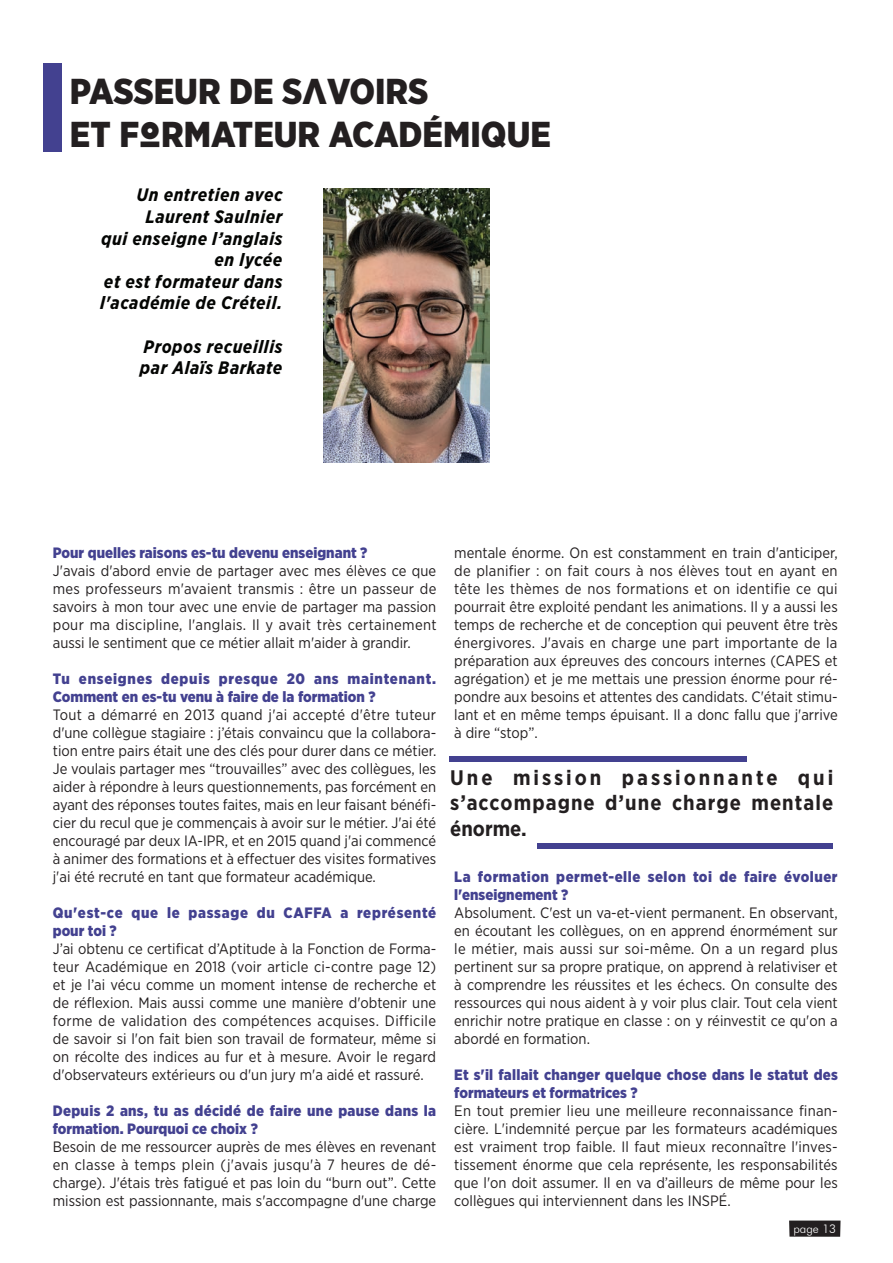
<style>
.page{position:relative;width:893px;height:1263px;background:#fff}
.page>*{position:absolute;margin:0;border:0;box-sizing:border-box;transform-origin:0 0}
.t1{font:900 36px/43.2px "Gotham Narrow";color:#231f20}
.t2{font:700 21px/25.2px "Gotham Narrow";letter-spacing:.05em;color:#231f20;text-align:justify}
.t3{font:italic 700 18px/21.6px "Gotham Narrow";letter-spacing:.03em;color:#040503;text-align:right}
.t4{font:15px/18px "Gotham Narrow";color:#231f20;text-align:justify}
.t5{font:900 15px/18px "Gotham Narrow";letter-spacing:.015em;color:#434190}
.t6{font:900 15px/18px "Gotham Narrow";letter-spacing:.05em;color:#434190}
.t7{font:900 15px/18px "Gotham Narrow";letter-spacing:.035em;color:#434190}
.t8{font:300 12px "Futura BT";color:#fff}
.s1{font-family:"CFDT";font-stretch:condensed}
</style>
<div class="page">
<div style="left:789px;top:1220px;width:51px;height:17px;background:#231f20"></div>
<div style="left:44px;top:64px;width:18px;height:88px;background:#434190"></div>
<img style="left:323px;top:188px;width:166px;height:274px">
<div style="left:450px;top:757px;width:297px;height:5px;background:#434190"></div>
<div style="left:537px;top:843px;width:296px;height:6px;background:#434190"></div>
<h1 class="t1" style="left:70px;top:69px;width:479px">Passeur de s<span class="s1">a</span>voirs<br>et f<span class="s1">o</span>rmateur académique</h1>
<p class="t3" style="left:100px;top:184px;width:184px">Un entretien avec<br>Laurent Saulnier<br>qui enseigne l’anglais en lycée<br>et est formateur dans l'académie de Créteil.</p>
<p class="t3" style="left:140px;top:335px;width:144px;text-align:left">Propos recueillis par Alaïs Barkate</p>
<p class="t5" style="left:53px;top:544px;width:316px">Pour quelles raisons es-tu devenu enseignant ?</p>
<p class="t4" style="left:53px;top:561px;width:385px">J'avais d'abord envie de partager avec mes élèves ce que mes professeurs m'avaient transmis : être un passeur de savoirs à mon tour avec une envie de partager ma passion pour ma discipline, l'anglais. Il y avait très certainement aussi le sentiment que ce métier allait m'aider à grandir.</p>
<p class="t6" style="left:53px;top:670px;width:385px">Tu enseignes depuis presque 20 ans maintenant.<br>Comment en es-tu venu à faire de la formation ?</p>
<p class="t4" style="left:53px;top:705px;width:385px">Tout a démarré en 2013 quand j'ai accepté d'être tuteur d'une collègue stagiaire : j’étais convaincu que la collabora&shy;tion entre pairs était une des clés pour durer dans ce métier.<br>Je voulais partager mes “trouvailles” avec des collègues, les aider à répondre à leurs questionnements, pas forcément en ayant des réponses toutes faites, mais en leur faisant bénéfi&shy;cier du recul que je commençais à avoir sur le métier. J'ai été encouragé par deux IA-IPR, et en 2015 quand j'ai commencé à animer des formations et à effectuer des visites formatives j'ai été recruté en tant que formateur académique.</p>
<p class="t6" style="left:53px;top:904px;width:385px">Qu'est-ce que le passage du CAFFA a représenté pour toi ?</p>
<p class="t4" style="left:53px;top:939px;width:385px">J’ai obtenu ce certificat d’Aptitude à la Fonction de Forma&shy;teur Académique en 2018 (voir article ci-contre page 12) et je l’ai vécu comme un moment intense de recherche et de réflexion. Mais aussi comme une manière d'obtenir une forme de validation des compétences acquises. Difficile de savoir si l'on fait bien son travail de formateur, même si on récolte des indices au fur et à mesure. Avoir le regard d'observateurs extérieurs ou d'un jury m'a aidé et rassuré.</p>
<p class="t5" style="left:53px;top:1102px;width:385px">Depuis 2 ans, tu as décidé de faire une pause dans la formation. Pourquoi ce choix ?</p>
<p class="t4" style="left:53px;top:1137px;width:385px">Besoin de me ressourcer auprès de mes élèves en revenant en classe à temps plein (j'avais jusqu'à 7 heures de dé&shy;charge). J'étais très fatigué et pas loin du “burn out”. Cette mission est passionnante, mais s'accompagne d'une charge</p>
<p class="t4" style="left:454px;top:543px;width:385px">mentale énorme. On est constamment en train d'anticiper, de planifier : on fait cours à nos élèves tout en ayant en tête les thèmes de nos formations et on identifie ce qui pourrait être exploité pendant les animations. Il y a aussi les temps de recherche et de conception qui peuvent être très énergivores. J'avais en charge une part importante de la préparation aux épreuves des concours internes (CAPES et agrégation) et je me mettais une pression énorme pour ré&shy;pondre aux besoins et attentes des candidats. C'était stimu&shy;lant et en même temps épuisant. Il a donc fallu que j'arrive à dire “stop”.</p>
<h2 class="t2" style="left:450px;top:765px;width:385px">Une mission passionnante qui s’accompagne d’une charge mentale énorme.</h2>
<p class="t7" style="left:454px;top:868px;width:385px">La formation permet-elle selon toi de faire évoluer l'enseignement ?</p>
<p class="t4" style="left:454px;top:903px;width:385px">Absolument. C'est un va-et-vient permanent. En observant, en écoutant les collègues, on en apprend énormément sur le métier, mais aussi sur soi-même. On a un regard plus pertinent sur sa propre pratique, on apprend à relativiser et à comprendre les réussites et les échecs. On consulte des ressources qui nous aident à y voir plus clair. Tout cela vient enrichir notre pratique en classe : on y réinvestit ce qu'on a abordé en formation.</p>
<p class="t5" style="left:454px;top:1066px;width:385px">Et s'il fallait changer quelque chose dans le statut des formateurs et formatrices ?</p>
<p class="t4" style="left:454px;top:1101px;width:385px">En tout premier lieu une meilleure reconnaissance finan&shy;cière. L'indemnité perçue par les formateurs académiques est vraiment trop faible. Il faut mieux reconnaître l'inves&shy;tissement énorme que cela représente, les responsabilités que l'on doit assumer. Il en va d’ailleurs de même pour les collègues qui interviennent dans les INSPÉ.</p>
<p class="t8" style="left:793px;top:1222px;width:44px">page 13</p>
</div>
